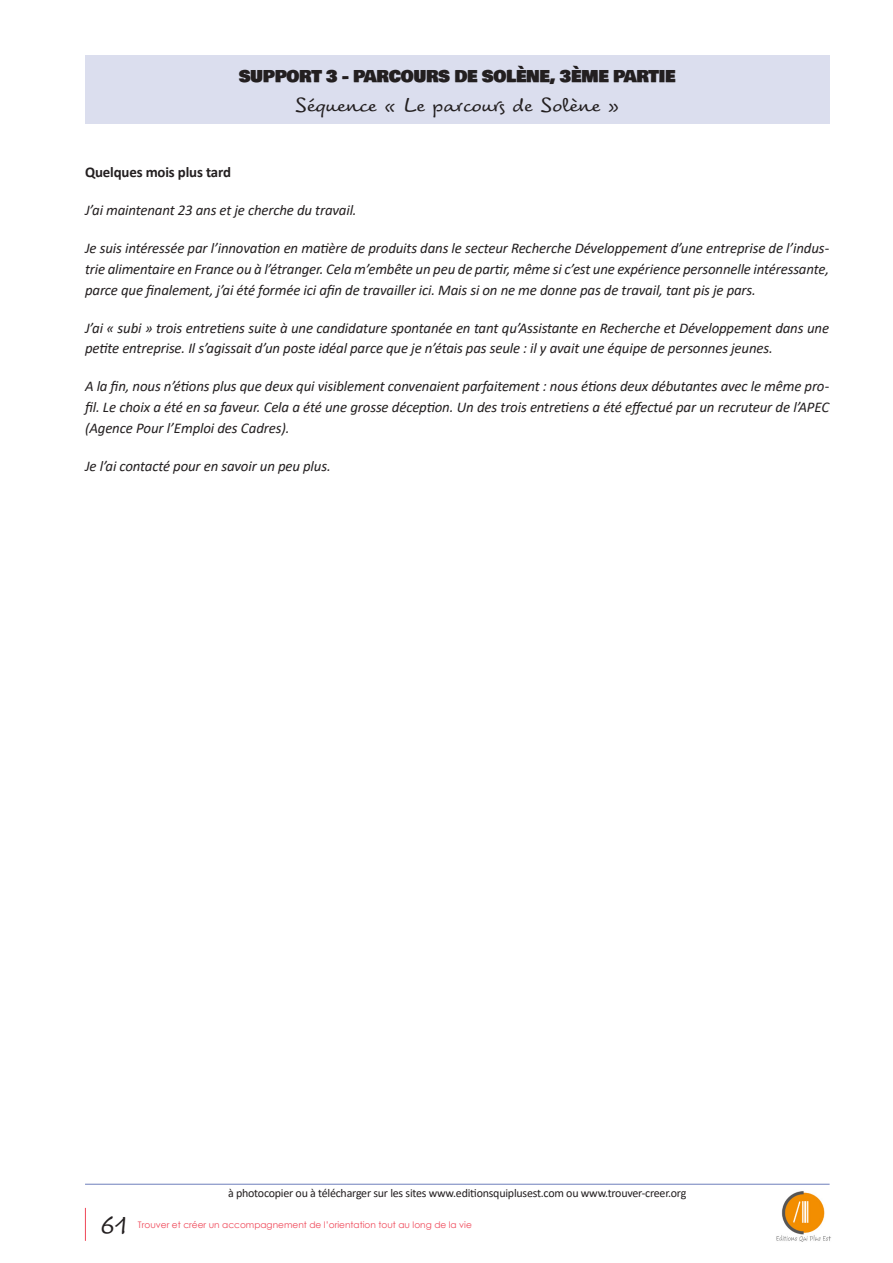
<style>
.page{position:relative;width:893px;height:1263px;background:#fff}
.page>*{position:absolute;margin:0;border:0;box-sizing:border-box;transform-origin:0 0}
.t1{font:21px "Tornac";color:#231f20}
.t2{font:19.35px "Tornac";letter-spacing:-.01em;color:#231f20}
.t3{font:16.35px "Bowlby One SC";letter-spacing:-.02em;color:#231f20}
.t4{font:italic 14.85px/20.9px "Calibri";letter-spacing:-.01em;color:#231f20;text-align:justify}
.t5{font:700 14.85px "Calibri";letter-spacing:-.01em;color:#231f20}
.t6{font:12px "Calibri";letter-spacing:-.02em;color:#231f20}
.t7{font:9px "Century Gothic";color:#ef4758}
</style>
<div class="page">
<hr style="left:85px;top:1208px;width:1px;height:33px;background:#ef4758">
<div style="left:85px;top:55px;width:744px;height:69px;background:#dbdeee"></div>
<img style="left:761px;top:1183px;width:70px;height:59px">
<hr style="left:85px;top:1184px;width:745px;height:1px;background:#6e7ebb">
<p class="t3" style="left:239px;top:64px;width:438px">SUPPORT 3 - PARCOURS DE SOLÈNE, 3ÈME PARTIE</p>
<p class="t2" style="left:295px;top:92px;width:326px">Séquence « Le parcours de Solène »</p>
<p class="t5" style="left:85px;top:162px;width:148px">Quelques mois plus tard</p>
<p class="t4" style="left:85px;top:199px;width:273px">J’ai maintenant 23 ans et je cherche du travail.</p>
<p class="t4" style="left:85px;top:237px;width:746px">Je suis intéressée par l’innovation en matière de produits dans le secteur Recherche Développement d’une entreprise de l’indus&shy;trie alimentaire en France ou à l’étranger. Cela m’embête un peu de partir, même si c’est une expérience personnelle intéressante, parce que finalement, j’ai été formée ici afin de travailler ici. Mais si on ne me donne pas de travail, tant pis je pars.</p>
<p class="t4" style="left:85px;top:316px;width:745px">J’ai « subi » trois entretiens suite à une candidature spontanée en tant qu’Assistante en Recherche et Développement dans une petite entreprise. Il s’agissait d’un poste idéal parce que je n’étais pas seule : il y avait une équipe de personnes jeunes.</p>
<p class="t4" style="left:85px;top:375px;width:746px">A la fin, nous n’étions plus que deux qui visiblement convenaient parfaitement : nous étions deux débutantes avec le même pro&shy;fil. Le choix a été en sa faveur. Cela a été une grosse déception. Un des trois entretiens a été effectué par un recruteur de l’APEC (Agence Pour l’Emploi des Cadres).</p>
<p class="t4" style="left:85px;top:455px;width:247px">Je l’ai contacté pour en savoir un peu plus.</p>
<p class="t6" style="left:228px;top:1185px;width:460px">à photocopier ou à télécharger sur les sites www.editionsquiplusest.com ou www.trouver-creer.org</p>
<h1 class="t1" style="left:101px;top:1211px;width:28px">61</h1>
<p class="t7" style="left:138px;top:1218px;width:335px">Trouver et créer un accompagnement de l’orientation tout au long de la vie</p>
</div>
